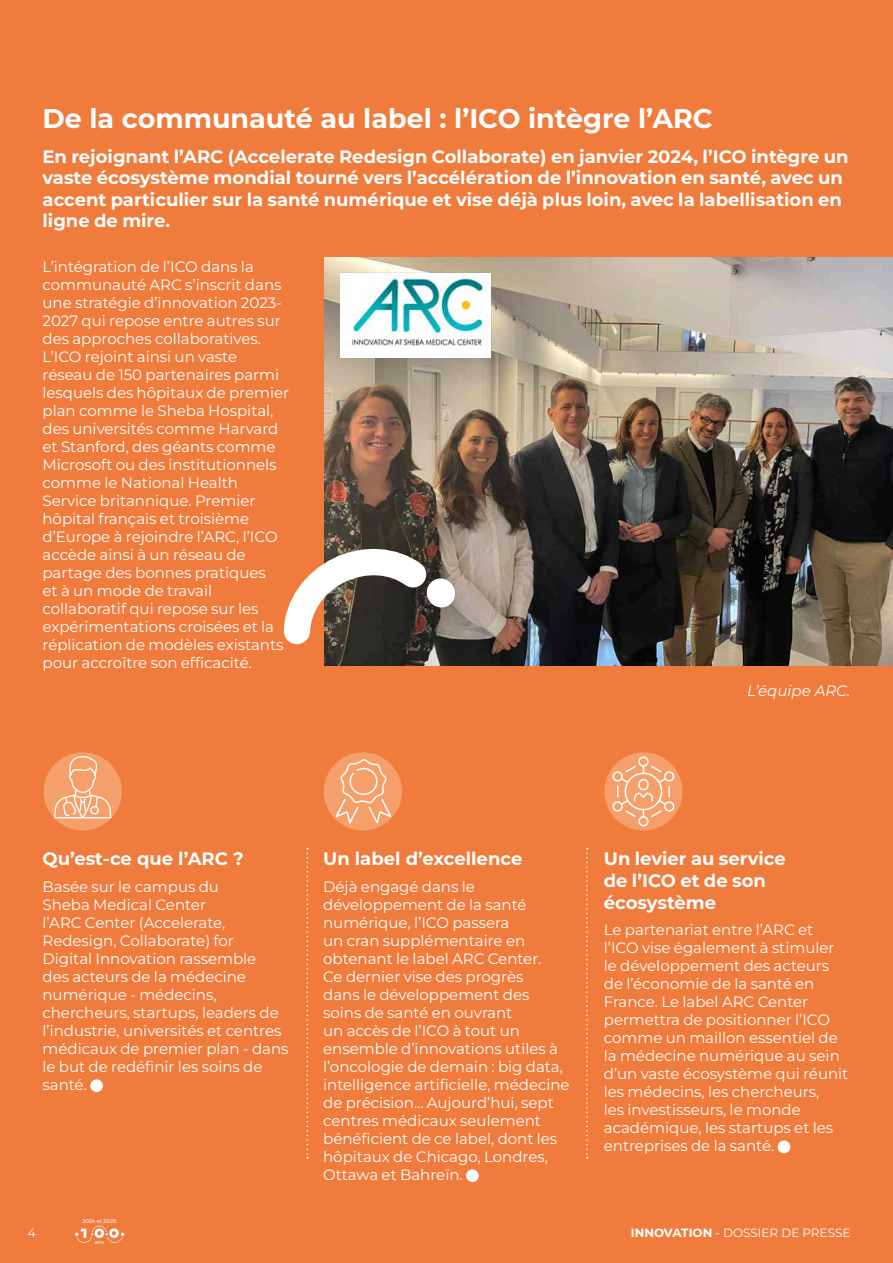
<style>
.page{position:relative;width:893px;height:1263px;background:#ef7b3c}
.page>*{position:absolute;margin:0;border:0;box-sizing:border-box;transform-origin:0 0}
.t1{font:700 27px "Montserrat";color:#fff}
.t2{font:700 18px/21.6px "Montserrat";color:#fff}
.t3{font:100 15px/18px "Montserrat";color:#fff}
.t4{font:italic 15px "Montserrat";color:#fff}
.t5{font:100 12px "Montserrat";color:#fff}
.t6{font:5.25px "Montserrat";color:#fff}
.s1{font-weight:700}
</style>
<div class="page">
<div style="left:44px;top:752px;width:78px;height:78px;background:#f5a06b;border-radius:50%"></div>
<div style="left:324px;top:752px;width:78px;height:78px;background:#f5a06b;border-radius:50%"></div>
<div style="left:604px;top:752px;width:79px;height:78px;background:#f5a06b;border-radius:50%"></div>
<svg style="left:53px;top:752px;width:59px;height:79px"></svg>
<svg style="left:611px;top:756px;width:65px;height:71px"></svg>
<svg style="left:75px;top:1226px;width:49px;height:17px"></svg>
<img style="left:325px;top:257px;width:568px;height:409px">
<div style="left:90px;top:1079px;width:13px;height:13px;background:#fff;border-radius:50%"></div>
<div style="left:466px;top:1169px;width:13px;height:13px;background:#fff;border-radius:50%"></div>
<div style="left:778px;top:1140px;width:12px;height:13px;background:#fff;border-radius:50%"></div>
<svg style="left:306px;top:848px;width:2px;height:310px"></svg>
<svg style="left:586px;top:848px;width:2px;height:310px"></svg>
<svg style="left:283px;top:558px;width:174px;height:100px"></svg>
<img style="left:340px;top:272px;width:152px;height:85px">
<svg style="left:333px;top:758px;width:61px;height:69px"></svg>
<h1 class="t1" style="left:43px;top:99px;width:672px">De la communauté au label : l’ICO intègre l’ARC</h1>
<p class="t2" style="left:43px;top:144px;width:807px">En rejoignant l’ARC (Accelerate Redesign Collaborate) en janvier 2024, l’ICO intègre un vaste écosystème mondial tourné vers l’accélération de l’innovation en santé, avec un accent particulier sur la santé numérique et vise déjà plus loin, avec la labellisation en ligne de mire.</p>
<p class="t3" style="left:43px;top:257px;width:248px">L’intégration de l’ICO dans la communauté ARC s’inscrit dans une stratégie d’innovation 2023-<br>2027 qui repose entre autres sur des approches collaboratives.<br>L’ICO rejoint ainsi un vaste réseau de 150 partenaires parmi lesquels des hôpitaux de premier plan comme le Sheba Hospital, des universités comme Harvard et Stanford, des géants comme<br>Microsoft ou des institutionnels comme le National Health<br>Service britannique. Premier hôpital français et troisième d’Europe à rejoindre l’ARC, l’ICO accède ainsi à un réseau de partage des bonnes pratiques<br>et à un mode de travail collaboratif qui repose sur les expérimentations croisées et la réplication de modèles existants pour accroître son efficacité.</p>
<p class="t4" style="left:747px;top:680px;width:105px">L’équipe ARC.</p>
<p class="t2" style="left:43px;top:847px;width:203px">Qu’est-ce que l’ARC ?</p>
<p class="t3" style="left:43px;top:877px;width:248px">Basée sur le campus du<br>Sheba Medical Center<br>l’ARC Center (Accelerate,<br>Redesign, Collaborate) for<br>Digital Innovation rassemble<br>des acteurs de la médecine numérique - médecins, chercheurs, startups, leaders de l’industrie, universités et centres médicaux de premier plan - dans le but de redéfinir les soins de santé.</p>
<p class="t6" style="left:82px;top:1217px;width:35px">2024 et 2025</p>
<p class="t2" style="left:323px;top:847px;width:201px">Un label d’excellence</p>
<p class="t3" style="left:323px;top:877px;width:248px">Déjà engagé dans le développement de la santé numérique, l’ICO passera<br>un cran supplémentaire en obtenant le label ARC Center.<br>Ce dernier vise des progrès<br>dans le développement des soins de santé en ouvrant<br>un accès de l’ICO à tout un ensemble d’innovations utiles à l’oncologie de demain : big data, intelligence artificielle, médecine de précision... Aujourd’hui, sept centres médicaux seulement bénéficient de ce label, dont les hôpitaux de Chicago, Londres,<br>Ottawa et Bahreïn.</p>
<p class="t2" style="left:604px;top:847px;width:183px">Un levier au service de l’ICO et de son écosystème</p>
<p class="t3" style="left:604px;top:920px;width:246px">Le partenariat entre l’ARC et l’ICO vise également à stimuler le développement des acteurs de l’économie de la santé en<br>France. Le label ARC Center permettra de positionner l’ICO comme un maillon essentiel de la médecine numérique au sein d’un vaste écosystème qui réunit les médecins, les chercheurs,<br>les investisseurs, le monde académique, les startups et les entreprises de la santé.</p>
<p class="t5" style="left:28px;top:1225px;width:9px">4</p>
<p class="t5" style="left:631px;top:1225px;width:221px"><span class="s1">INNOVATION</span> - DOSSIER DE PRESSE</p>
<p class="t6" style="left:95px;top:1238px;width:10px">ans</p>
</div>
